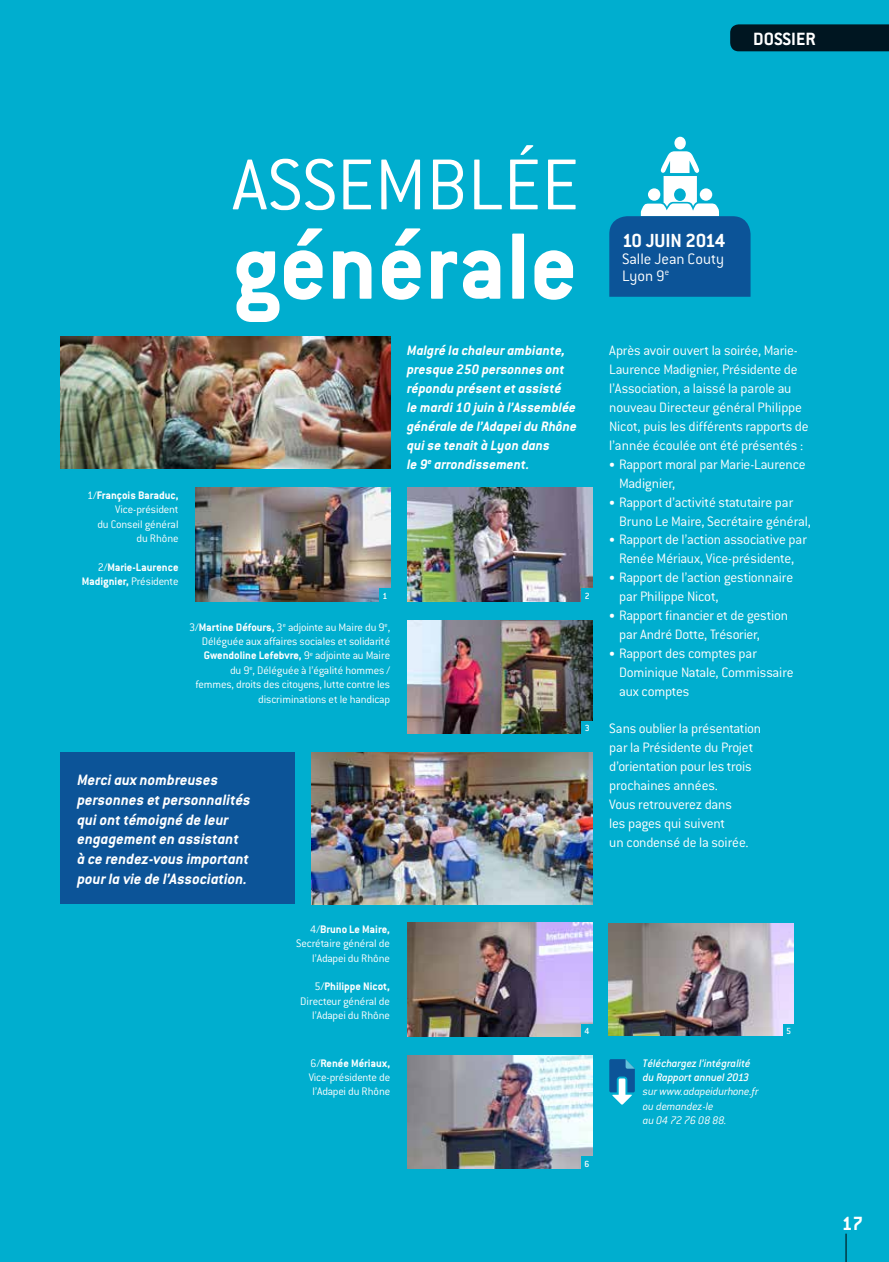
<style>
.page{position:relative;width:889px;height:1262px;background:#fff}
.page>*{position:absolute;margin:0;border:0;box-sizing:border-box;transform-origin:0 0}
.t1{font:700 103.35px "Conduit MAN";color:#fff}
.t2{font:300 79.2px "Conduit MAN";color:#fff}
.t3{font:700 21px "Conduit MAN";color:#fff}
.t4{font:700 20.85px "Conduit ITC";letter-spacing:-.02em;color:#fff}
.t5{font:700 19.5px "Conduit MAN";color:#fff}
.t6{font:300 16.65px/16.6px "Conduit MAN";color:#fff}
.t7{font:italic 700 16.5px/19.8px "Conduit MAN";color:#fff}
.t8{font:300 15px/18.9px "Conduit ITC";letter-spacing:-.015em;color:#fff}
.t9{font:italic 700 15px/18.9px "Conduit MAN";color:#fff}
.t10{font:300 12px/14.4px "Conduit ITC";letter-spacing:-.01em;color:#fff;text-align:right}
.t11{font:italic 300 12px/14.4px "Conduit ITC";letter-spacing:-.015em;color:#fff}
.t12{font:italic 500 12px/14.4px "Conduit ITC";letter-spacing:-.01em;color:#fff}
.t13{font:700 12px/14.4px "Conduit ITC";color:#fff;text-align:right}
.t14{font:500 9.75px "Conduit ITC";color:#fff}
.s1{font-weight:500;font-size:13.5px}
.s2{font-weight:700}
.s3{font-weight:300}
</style>
<div class="page">
<div style="left:0;top:0;width:888px;height:1262px;background:#00aecf"></div>
<svg style="left:845px;top:1233px;width:1px;height:29px"></svg>
<img style="left:195px;top:488px;width:195px;height:113px">
<img style="left:60px;top:336px;width:330px;height:132px">
<img style="left:407px;top:488px;width:185px;height:113px">
<img style="left:407px;top:922px;width:185px;height:114px">
<img style="left:311px;top:752px;width:281px;height:152px">
<img style="left:608px;top:923px;width:185px;height:112px">
<img style="left:407px;top:1055px;width:185px;height:113px">
<img style="left:407px;top:620px;width:185px;height:113px">
<div style="left:581px;top:1024px;width:12px;height:13px;background:#00aecf"></div>
<div style="left:379px;top:588px;width:12px;height:14px;background:#00aecf"></div>
<div style="left:581px;top:1156px;width:12px;height:13px;background:#00aecf"></div>
<div style="left:782px;top:1024px;width:12px;height:13px;background:#00aecf"></div>
<div style="left:60px;top:752px;width:234px;height:152px;background:#0c5498"></div>
<svg style="left:609px;top:1059px;width:25px;height:46px"></svg>
<svg style="left:609px;top:137px;width:141px;height:160px"></svg>
<div style="left:581px;top:588px;width:12px;height:14px;background:#00aecf"></div>
<div style="left:581px;top:720px;width:12px;height:14px;background:#00aecf"></div>
<div style="left:730px;top:24px;width:158px;height:27px;background:#001621"></div>
<h3 class="t5" style="left:753px;top:28px;width:64px">DOSSIER</h3>
<h2 class="t2" style="left:232px;top:142px;width:349px">ASSEMBLÉE</h2>
<h1 class="t1" style="left:232px;top:206px;width:347px">générale</h1>
<p class="t9" style="left:407px;top:341px;width:171px">Malgré la chaleur ambiante, presque 250 personnes ont répondu présent et assisté<br>le mardi 10 juin à l’Assemblée générale de l’Adapei du Rhône qui se tenait à Lyon dans<br>le 9<sup>e</sup> arrondissement.</p>
<p class="t8" style="left:609px;top:341px;width:201px">Après avoir ouvert la soirée, Marie-Laurence Madignier, Présidente de l’Association, a laissé la parole au nouveau Directeur général Philippe Nicot, puis les différents rapports de l’année écoulée ont été présentés :</p>
<h3 class="t4" style="left:622px;top:229px;width:105px">10 JUIN 2014</h3>
<p class="t6" style="left:622px;top:251px;width:104px">Salle Jean Couty<br>Lyon 9<sup>e</sup></p>
<p class="t8" style="left:619px;top:455px;width:188px;text-indent:-10px"><span class="s1">•</span> Rapport moral par Marie-Laurence<br>Madignier,</p>
<p class="t8" style="left:619px;top:492px;width:193px;text-indent:-10px"><span class="s1">•</span> Rapport d’activité statutaire par<br>Bruno Le Maire, Secrétaire général,</p>
<p class="t8" style="left:609px;top:530px;width:199px;text-align:center"><span class="s1">•</span> Rapport de l’action associative par<br>Renée Mériaux, Vice-présidente,</p>
<p class="t8" style="left:619px;top:568px;width:176px;text-indent:-10px"><span class="s1">•</span> Rapport de l’action gestionnaire par Philippe Nicot,</p>
<p class="t8" style="left:619px;top:606px;width:170px;text-indent:-10px"><span class="s1">•</span> Rapport financier et de gestion par André Dotte, Trésorier,</p>
<p class="t8" style="left:619px;top:644px;width:176px;text-indent:-10px"><span class="s1">•</span> Rapport des comptes par<br>Dominique Natale, Commissaire aux comptes</p>
<p class="t8" style="left:609px;top:719px;width:153px">Sans oublier la présentation par la Présidente du Projet d’orientation pour les trois prochaines années.<br>Vous retrouverez dans<br>les pages qui suivent<br>un condensé de la soirée.</p>
<p class="t10" style="left:87px;top:488px;width:93px">1/<span class="s2">François Baraduc,<br></span>Vice-président<br>du Conseil général du Rhône</p>
<p class="t13" style="left:82px;top:560px;width:98px"><span class="s3">2/</span>Marie-Laurence<br>Madignier, <span class="s3">Présidente</span></p>
<p class="t14" style="left:584px;top:590px;width:6px">2</p>
<p class="t14" style="left:382px;top:590px;width:6px">1</p>
<p class="t10" style="left:189px;top:620px;width:202px">3/<span class="s2">Martine Défours,</span> 3<sup>e</sup> adjointe au Maire du 9<sup>e</sup>, Déléguée aux affaires sociales et solidarité <span class="s2">Gwendoline Lefebvre,</span> 9<sup>e</sup> adjointe au Maire<br>du 9<sup>e</sup>, Déléguée à l’égalité hommes / femmes, droits des citoyens, lutte contre les discriminations et le handicap</p>
<p class="t14" style="left:584px;top:723px;width:6px">3</p>
<p class="t7" style="left:77px;top:770px;width:175px">Merci aux nombreuses personnes et personnalités qui ont témoigné de leur engagement en assistant à ce rendez-vous important pour la vie de l’Association.</p>
<p class="t10" style="left:296px;top:922px;width:95px">4/<span class="s2">Bruno Le Maire,<br></span>Secrétaire général de l’Adapei du Rhône</p>
<p class="t10" style="left:300px;top:979px;width:91px">5/<span class="s2">Philippe Nicot,<br></span>Directeur général de l’Adapei du Rhône</p>
<p class="t10" style="left:309px;top:1055px;width:83px;text-align:center">6/<span class="s2">Renée Mériaux,<br></span>Vice-présidente de l’Adapei du Rhône</p>
<p class="t14" style="left:584px;top:1026px;width:6px">4</p>
<p class="t14" style="left:584px;top:1158px;width:6px">6</p>
<p class="t12" style="left:642px;top:1055px;width:109px">Téléchargez l’intégralité du Rapport annuel 2013</p>
<p class="t11" style="left:642px;top:1084px;width:117px">sur www.adapeidurhone.fr ou demandez-le<br>au 04 72 76 08 88.</p>
<p class="t14" style="left:786px;top:1026px;width:6px">5</p>
<h3 class="t3" style="left:841px;top:1211px;width:23px">17</h3>
</div>
